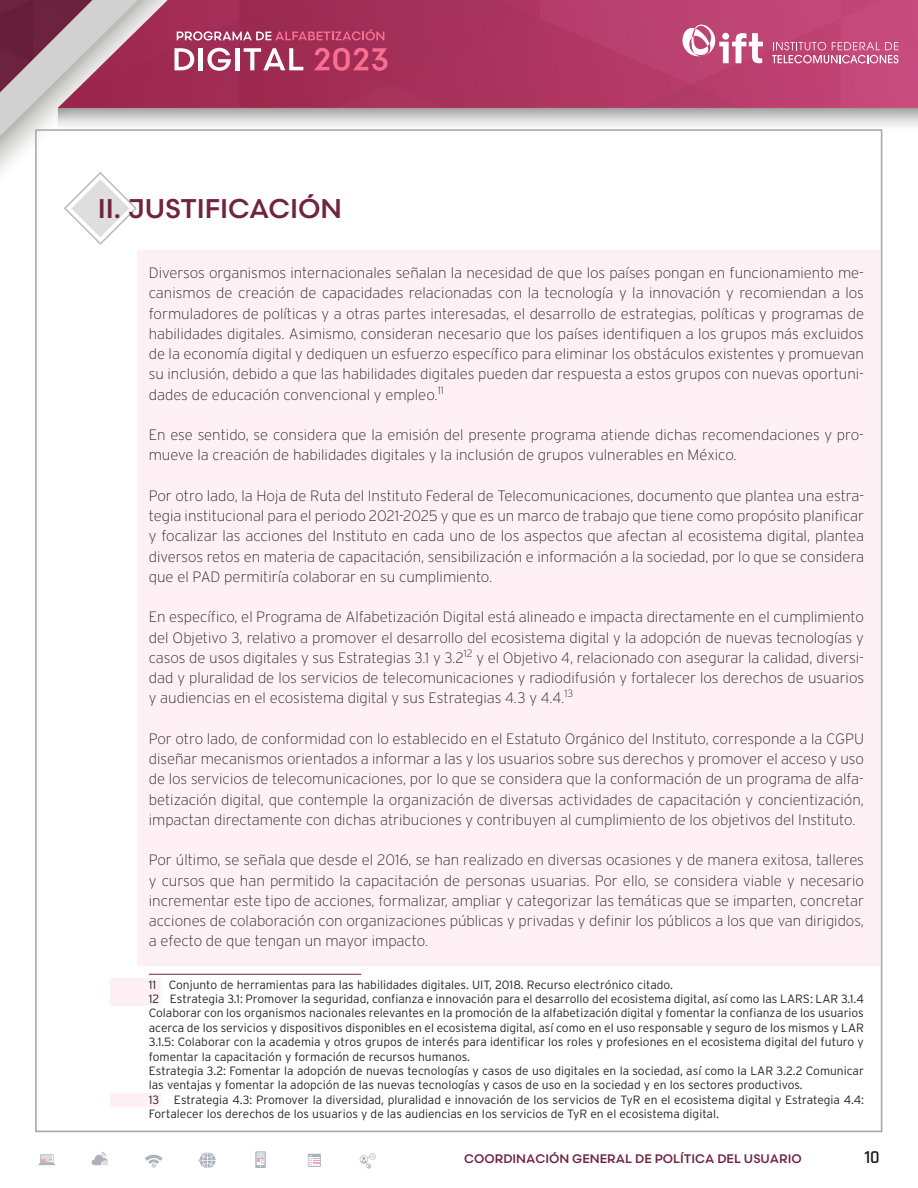
<style>
.page{position:relative;width:918px;height:1188px;background:#fff}
.page>*{position:absolute;margin:0;border:0;box-sizing:border-box;transform-origin:0 0}
.t1{font:500 27px "Scandia";color:#702442}
.t2{font:600 18px "Rajdhani";color:#1c1c1c}
.t3{font:200 15px/20.2px "Interstate";color:#262626;text-align:justify}
.t4{font:500 12.45px "Scandia";color:#702442}
.t5{font:300 12px/14.4px "Interstate";color:#262626}
</style>
<div class="page">
<svg style="left:0;top:136px;width:35px;height:36px"></svg>
<svg style="left:0;top:0;width:918px;height:136px;background:#ba6785"></svg>
<svg style="left:360px;top:1153px;width:16px;height:16px"></svg>
<svg style="left:308px;top:1154px;width:13px;height:13px"></svg>
<svg style="left:255px;top:1151px;width:11px;height:17px"></svg>
<svg style="left:145px;top:1155px;width:18px;height:13px"></svg>
<svg style="left:92px;top:1152px;width:16px;height:13px"></svg>
<svg style="left:198px;top:1152px;width:18px;height:16px"></svg>
<svg style="left:38px;top:1154px;width:17px;height:11px"></svg>
<div style="left:137px;top:250px;width:743px;height:715px;background:#fef0f4"></div>
<div style="left:111px;top:1093px;width:50px;height:14px;background:#fef0f4"></div>
<div style="left:111px;top:978px;width:50px;height:28px;background:#fef0f4"></div>
<hr style="left:149px;top:974px;width:212px;height:1px;background:#702442">
<svg style="left:64px;top:172px;width:73px;height:73px"></svg>
<h1 class="t1" style="left:98px;top:192px;width:246px">II. JUSTIFICACIÓN</h1>
<p class="t3" style="left:149px;top:263px;width:717px">Diversos organismos internacionales señalan la necesidad de que los países pongan en funcionamiento me&shy;canismos de creación de capacidades relacionadas con la tecnología y la innovación y recomiendan a los formuladores de políticas y a otras partes interesadas, el desarrollo de estrategias, políticas y programas de habilidades digitales. Asimismo, consideran necesario que los países identifiquen a los grupos más excluidos de la economía digital y dediquen un esfuerzo específico para eliminar los obstáculos existentes y promuevan su inclusión, debido a que las habilidades digitales pueden dar respuesta a estos grupos con nuevas oportuni&shy;dades de educación convencional y empleo.<sup>11</sup></p>
<p class="t3" style="left:149px;top:425px;width:717px">En ese sentido, se considera que la emisión del presente programa atiende dichas recomendaciones y pro&shy;mueve la creación de habilidades digitales y la inclusión de grupos vulnerables en México.</p>
<p class="t3" style="left:149px;top:486px;width:717px">Por otro lado, la Hoja de Ruta del Instituto Federal de Telecomunicaciones, documento que plantea una estra&shy;tegia institucional para el periodo 2021-2025 y que es un marco de trabajo que tiene como propósito planificar y focalizar las acciones del Instituto en cada uno de los aspectos que afectan al ecosistema digital, plantea diversos retos en materia de capacitación, sensibilización e información a la sociedad, por lo que se considera que el PAD permitiría colaborar en su cumplimiento.</p>
<p class="t3" style="left:149px;top:607px;width:717px">En específico, el Programa de Alfabetización Digital está alineado e impacta directamente en el cumplimiento del Objetivo 3, relativo a promover el desarrollo del ecosistema digital y la adopción de nuevas tecnologías y casos de usos digitales y sus Estrategias 3.1 y 3.2<sup>12</sup> y el Objetivo 4, relacionado con asegurar la calidad, diversi&shy;dad y pluralidad de los servicios de telecomunicaciones y radiodifusión y fortalecer los derechos de usuarios y audiencias en el ecosistema digital y sus Estrategias 4.3 y 4.4.<sup>13</sup></p>
<p class="t3" style="left:149px;top:729px;width:717px">Por otro lado, de conformidad con lo establecido en el Estatuto Orgánico del Instituto, corresponde a la CGPU diseñar mecanismos orientados a informar a las y los usuarios sobre sus derechos y promover el acceso y uso de los servicios de telecomunicaciones, por lo que se considera que la conformación de un programa de alfa&shy;betización digital, que contemple la organización de diversas actividades de capacitación y concientización, impactan directamente con dichas atribuciones y contribuyen al cumplimiento de los objetivos del Instituto.</p>
<p class="t3" style="left:149px;top:850px;width:717px">Por último, se señala que desde el 2016, se han realizado en diversas ocasiones y de manera exitosa, talleres y cursos que han permitido la capacitación de personas usuarias. Por ello, se considera viable y necesario incrementar este tipo de acciones, formalizar, ampliar y categorizar las temáticas que se imparten, concretar acciones de colaboración con organizaciones públicas y privadas y definir los públicos a los que van dirigidos, a efecto de que tengan un mayor impacto.</p>
<p class="t5" style="left:149px;top:977px;width:717px">11 Conjunto de herramientas para las habilidades digitales. UIT, 2018. Recurso electrónico citado.<br>12 Estrategia 3.1: Promover la seguridad, confianza e innovación para el desarrollo del ecosistema digital, así como las LARS: LAR 3.1.4<br>Colaborar con los organismos nacionales relevantes en la promoción de la alfabetización digital y fomentar la confianza de los usuarios acerca de los servicios y dispositivos disponibles en el ecosistema digital, así como en el uso responsable y seguro de los mismos y LAR 3.1.5: Colaborar con la academia y otros grupos de interés para identificar los roles y profesiones en el ecosistema digital del futuro y fomentar la capacitación y formación de recursos humanos.<br>Estrategia 3.2: Fomentar la adopción de nuevas tecnologías y casos de uso digitales en la sociedad, así como la LAR 3.2.2 Comunicar las ventajas y fomentar la adopción de las nuevas tecnologías y casos de uso en la sociedad y en los sectores productivos.<br>13 Estrategia 4.3: Promover la diversidad, pluralidad e innovación de los servicios de TyR en el ecosistema digital y Estrategia 4.4:<br>Fortalecer los derechos de los usuarios y de las audiencias en los servicios de TyR en el ecosistema digital.</p>
<p class="t4" style="left:464px;top:1151px;width:339px">COORDINACIÓN GENERAL DE POLÍTICA DEL USUARIO</p>
<p class="t2" style="left:864px;top:1146px;width:17px">10</p>
</div>
